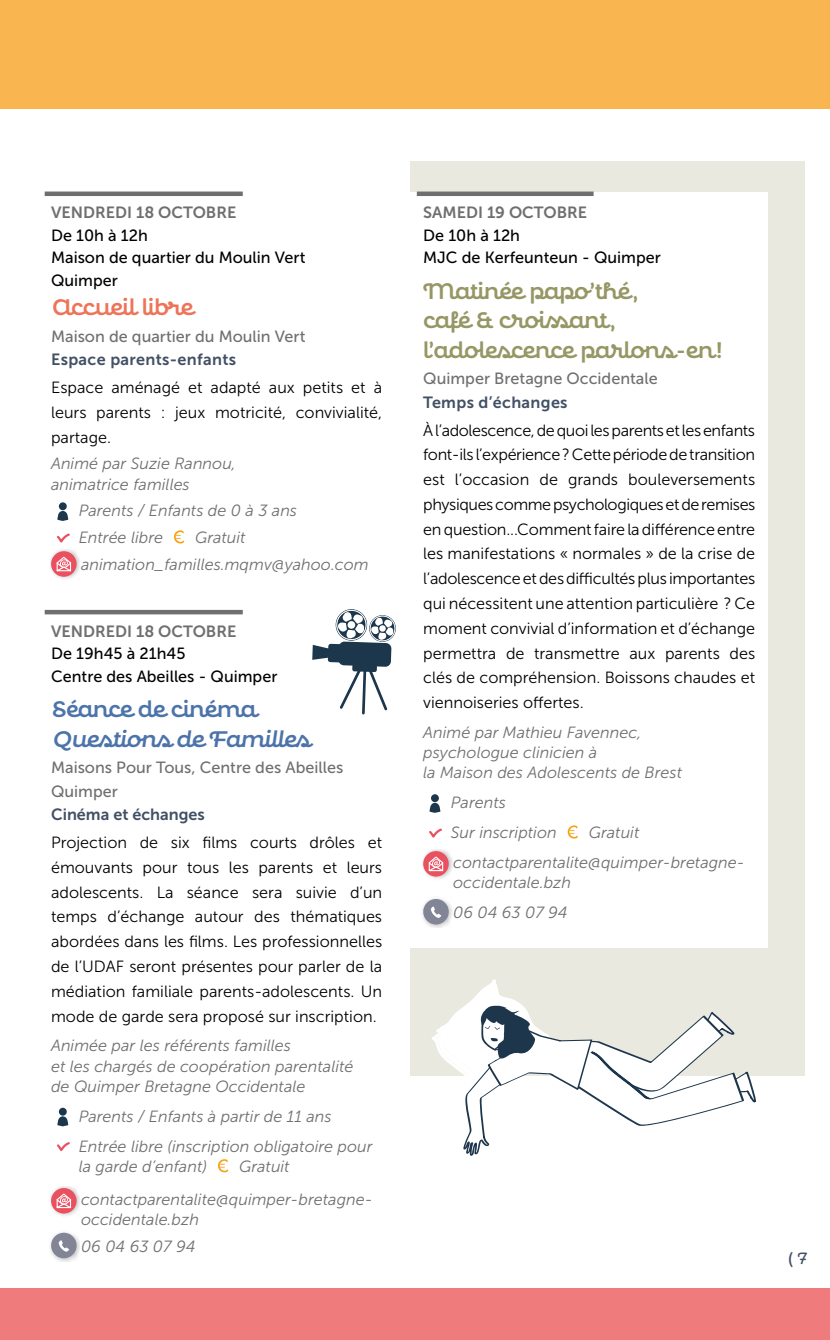
<style>
.page{position:relative;width:830px;height:1340px;background:#fff}
.page>*{position:absolute;margin:0;border:0;box-sizing:border-box;transform-origin:0 0}
.t1{font:600 22.28px/29.2px "Confiteria Script";color:#969764}
.t2{font:600 22.28px/29.2px "Confiteria Script";color:#4c74aa}
.t3{font:600 22.28px "Confiteria Script";color:#ee7459}
.t4{font:16.2px/24.8px "Museo Sans 300";color:#000;text-align:justify}
.t5{font:italic 16.2px/20.2px "Museo Sans 300";color:#706f6f}
.t6{font:16.2px/22.5px "Museo Sans 500";color:#000}
.t7{font:16.2px/23.4px "Museo Sans 500";color:#706f6f}
.t8{font:16.2px "Museo Sans 700";color:#706f6f}
.t9{font:16.2px "Museo Sans 700";letter-spacing:.02em;color:#415064}
.t10{font:16.2px "Museo Sans 700";color:#415064}
.t11{font:500 16.2px "Confiteria Script";color:#415064}
</style>
<div class="page">
<div style="left:410px;top:161px;width:394px;height:914px;background:#eae9df"></div>
<div style="left:0;top:1288px;width:829px;height:51px;background:#ef7b7d"></div>
<div style="left:0;top:0;width:829px;height:108px;background:#f9b54f"></div>
<div style="left:45px;top:191px;width:198px;height:5px;background:#706f6f"></div>
<hr style="left:45px;top:610px;width:198px;height:4px;background:#706f6f">
<div style="left:59px;top:502px;width:8px;height:8px;background:#1c364b;border-radius:4px"></div>
<svg style="left:57px;top:511px;width:11px;height:10px"></svg>
<svg style="left:57px;top:533px;width:13px;height:10px"></svg>
<svg style="left:174px;top:530px;width:10px;height:13px"></svg>
<div style="left:51px;top:549px;width:31px;height:31px;background:#000;opacity:.25"></div>
<div style="left:51px;top:551px;width:26px;height:25px;background:#ea5160;border-radius:50%"></div>
<svg style="left:56px;top:556px;width:16px;height:16px"></svg>
<div style="left:59px;top:1107px;width:8px;height:8px;background:#1c364b;border-radius:4px"></div>
<svg style="left:57px;top:1116px;width:11px;height:10px"></svg>
<svg style="left:57px;top:1142px;width:13px;height:10px"></svg>
<svg style="left:218px;top:1159px;width:10px;height:13px"></svg>
<div style="left:51px;top:1185px;width:31px;height:32px;background:#000;opacity:.25"></div>
<svg style="left:51px;top:1187px;width:26px;height:26px"></svg>
<svg style="left:56px;top:1192px;width:16px;height:17px"></svg>
<div style="left:49px;top:1230px;width:31px;height:31px;background:#000;opacity:.25"></div>
<svg style="left:51px;top:1232px;width:26px;height:26px"></svg>
<svg style="left:312px;top:609px;width:84px;height:106px"></svg>
<div style="left:410px;top:192px;width:357px;height:755px;background:#fff"></div>
<div style="left:416px;top:191px;width:177px;height:5px;background:#706f6f"></div>
<div style="left:431px;top:794px;width:7px;height:8px;background:#1c364b;border-radius:4px"></div>
<svg style="left:429px;top:802px;width:11px;height:10px"></svg>
<svg style="left:429px;top:828px;width:13px;height:10px"></svg>
<svg style="left:567px;top:825px;width:10px;height:13px"></svg>
<div style="left:422px;top:848px;width:32px;height:32px;background:#000;opacity:.25"></div>
<div style="left:423px;top:851px;width:25px;height:25px;background:#ea5160;border-radius:50%"></div>
<svg style="left:428px;top:856px;width:16px;height:16px"></svg>
<div style="left:420px;top:896px;width:32px;height:32px;background:#000;opacity:.25"></div>
<svg style="left:423px;top:899px;width:25px;height:25px"></svg>
<svg style="left:431px;top:979px;width:324px;height:177px"></svg>
<p class="t8" style="left:51px;top:204px;width:187px">VENDREDI 18 OCTOBRE</p>
<p class="t6" style="left:51px;top:224px;width:256px">De 10h à 12h<br>Maison de quartier du Moulin Vert<br>Quimper</p>
<h1 class="t3" style="left:51px;top:293px;width:143px">Accueil libre</h1>
<p class="t7" style="left:51px;top:324px;width:256px">Maison de quartier du Moulin Vert</p>
<p class="t9" style="left:51px;top:350px;width:186px">Espace parents-enfants</p>
<p class="t4" style="left:51px;top:375px;width:332px">Espace aménagé et adapté aux petits et à leurs parents : jeux motricité, convivialité, partage.</p>
<p class="t5" style="left:51px;top:454px;width:186px">Animé par Suzie Rannou, animatrice familles</p>
<p class="t5" style="left:79px;top:497px;width:220px;line-height:26.6px">Parents / Enfants de 0 à 3 ans<br>Entrée libre</p>
<p class="t5" style="left:81px;top:524px;width:289px;line-height:26.6px;text-align:center">Gratuit animation_familles.mqmv@yahoo.com</p>
<p class="t8" style="left:51px;top:622px;width:187px">VENDREDI 18 OCTOBRE</p>
<p class="t6" style="left:51px;top:642px;width:228px">De 19h45 à 21h45<br>Centre des Abeilles - Quimper</p>
<h1 class="t2" style="left:51px;top:697px;width:260px">Séance de cinéma<br>Questions de Familles</h1>
<p class="t7" style="left:51px;top:756px;width:293px">Maisons Pour Tous, Centre des Abeilles<br>Quimper</p>
<p class="t10" style="left:51px;top:805px;width:155px">Cinéma et échanges</p>
<p class="t4" style="left:51px;top:830px;width:332px">Projection de six films courts drôles et émouvants pour tous les parents et leurs adolescents. La séance sera suivie d’un temps d’échange autour des thématiques abordées dans les films. Les professionnelles de l’UDAF seront présentes pour parler de la médiation familiale parents-adolescents. Un mode de garde sera proposé sur inscription.</p>
<p class="t5" style="left:51px;top:1035px;width:304px">Animée par les référents familles<br>et les chargés de coopération parentalité de Quimper Bretagne Occidentale</p>
<p class="t5" style="left:79px;top:1101px;width:295px;line-height:29.9px">Parents / Enfants à partir de 11 ans<br>Entrée libre (inscription obligatoire pour</p>
<p class="t5" style="left:79px;top:1156px;width:130px">la garde d’enfant)</p>
<p class="t5" style="left:81px;top:1149px;width:293px;line-height:33.1px;text-indent:158px">Gratuit contactparentalite@quimper-bretagne-</p>
<p class="t5" style="left:81px;top:1206px;width:119px;line-height:26.6px">occidentale.bzh<br>06 04 63 07 94</p>
<p class="t8" style="left:423px;top:204px;width:165px">SAMEDI 19 OCTOBRE</p>
<p class="t6" style="left:423px;top:224px;width:239px">De 10h à 12h<br>MJC de Kerfeunteun - Quimper</p>
<h1 class="t1" style="left:423px;top:278px;width:301px">Matinée papo’thé,<br>café &amp; croissant , l’adolescence parlons-en!</h1>
<p class="t7" style="left:423px;top:367px;width:236px">Quimper Bretagne Occidentale</p>
<p class="t9" style="left:423px;top:393px;width:146px">Temps d’échanges</p>
<p class="t4" style="left:423px;top:418px;width:333px">À l’adolescence, de quoi les parents et les enfants font-ils l’expérience ? Cette période de transition est l’occasion de grands bouleversements physiques comme psychologiques et de remises en question...Comment faire la différence entre les manifestations « normales » de la crise de l’adolescence et des difficultés plus importantes qui nécessitent une attention particulière ? Ce moment convivial d’information et d’échange permettra de transmettre aux parents des clés de compréhension. Boissons chaudes et viennoiseries offertes.</p>
<p class="t5" style="left:423px;top:722px;width:260px">Animé par Mathieu Favennec, psychologue clinicien à<br>la Maison des Adolescents de Brest</p>
<p class="t5" style="left:450px;top:787px;width:107px;line-height:29.9px">Parents<br>Sur inscription</p>
<p class="t5" style="left:453px;top:817px;width:293px;line-height:29.9px;text-indent:136px">Gratuit contactparentalite@quimper-bretagne-</p>
<p class="t5" style="left:453px;top:867px;width:119px;line-height:29.9px">occidentale.bzh<br>06 04 63 07 94</p>
<p class="t11" style="left:788px;top:1248px;width:20px">( 7</p>
</div>
